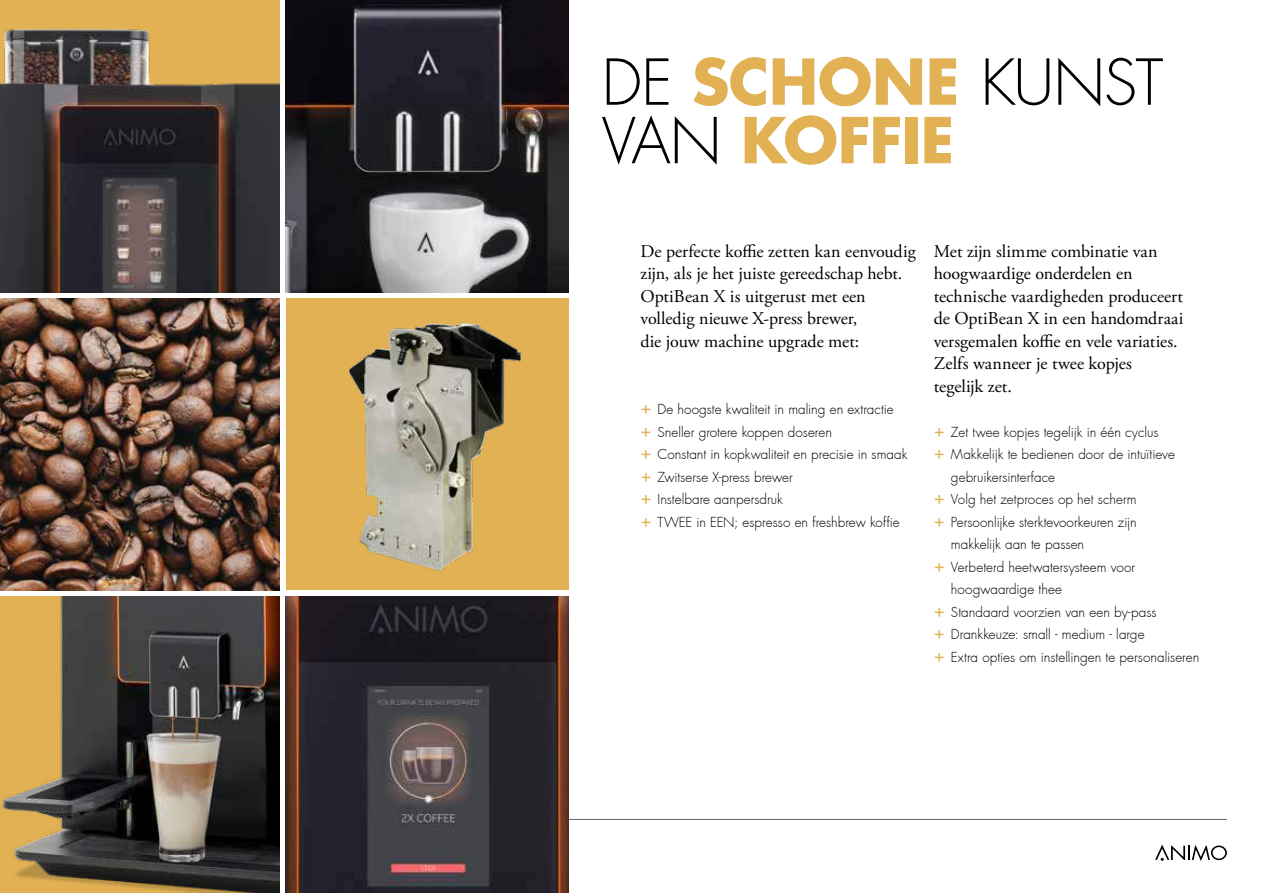
<style>
.page{position:relative;width:1263px;height:893px;background:#fff}
.page>*{position:absolute;margin:0;border:0;box-sizing:border-box;transform-origin:0 0}
.t1{font:300 61.5px "Futura";letter-spacing:-.025em;color:#000}
.t2{font:700 61.5px "Futura Std";letter-spacing:-.025em;color:#e1b154}
.t3{font:18px/22.5px "Adobe Garamond Pro";color:#000}
.t4{font:300 13.5px/22.5px "Futura";letter-spacing:.005em;color:#000}
.s1{font-family:"Futura Std";font-weight:700;color:#e1b154}
.s2{font-family:"Futura";font-weight:300;color:#000}
.s3{font-family:"Futura Std";font-weight:400;font-size:18px;color:#e1b154}
</style>
<div class="page">
<svg style="left:1155px;top:845px;width:72px;height:16px"></svg>
<hr style="left:54px;top:819px;width:1173px;height:1px;background:#000">
<div style="left:252px;top:801px;width:79px;height:54px;background:linear-gradient(to bottom,#fff,#fff)"></div>
<img style="left:0;top:597px;width:279px;height:296px">
<img style="left:1px;top:0;width:278px;height:292px">
<img style="left:1px;top:299px;width:278px;height:291px">
<img style="left:286px;top:597px;width:282px;height:296px">
<img style="left:286px;top:0;width:282px;height:292px">
<img style="left:286px;top:299px;width:282px;height:291px">
<img style="left:0;top:0;width:1px;height:819px">
<img style="left:0;top:447px;width:1px;height:373px">
<h1 class="t1" style="left:602px;top:45px;width:563px">DE <span class="s1">SCHONE</span> KUNST</h1>
<h1 class="t2" style="left:602px;top:99px;width:354px"><span class="s2">VAN</span> KOFFIE</h1>
<h2 class="t3" style="left:640px;top:240px;width:277px">De perfecte koffie zetten kan eenvoudig zijn, als je het juiste gereedschap hebt.<br>OptiBean X is uitgerust met een volledig nieuwe X-press brewer,<br>die jouw machine upgrade met:</h2>
<h2 class="t3" style="left:934px;top:240px;width:251px">Met zijn slimme combinatie van hoogwaardige onderdelen en technische vaardigheden produceert de OptiBean X in een handomdraai versgemalen koffie en vele variaties.<br>Zelfs wanneer je twee kopjes tegelijk zet.</h2>
<p class="t4" style="left:640px;top:398px;width:268px"><span class="s3">+</span> De hoogste kwaliteit in maling en extractie <span class="s3">+</span> Sneller grotere koppen doseren<br><span class="s3">+</span> Constant in kopkwaliteit en precisie in smaak <span class="s3">+</span> Zwitserse X-press brewer<br><span class="s3">+</span> Instelbare aanpersdruk<br><span class="s3">+</span> TWEE in EEN; espresso en freshbrew koffie</p>
<p class="t4" style="left:934px;top:421px;width:226px"><span class="s3">+</span> Zet twee kopjes tegelijk in één cyclus</p>
<p class="t4" style="left:934px;top:443px;width:242px"><span class="s3">+</span> Makkelijk te bedienen door de intuïtieve</p>
<p class="t4" style="left:951px;top:466px;width:105px">gebruikersinterface</p>
<p class="t4" style="left:934px;top:488px;width:204px"><span class="s3">+</span> Volg het zetproces op het scherm</p>
<p class="t4" style="left:934px;top:511px;width:204px"><span class="s3">+</span> Persoonlijke sterktevoorkeuren zijn</p>
<p class="t4" style="left:951px;top:533px;width:135px">makkelijk aan te passen</p>
<p class="t4" style="left:934px;top:556px;width:203px"><span class="s3">+</span> Verbeterd heetwatersysteem voor</p>
<p class="t4" style="left:951px;top:578px;width:112px">hoogwaardige thee</p>
<p class="t4" style="left:934px;top:601px;width:224px"><span class="s3">+</span> Standaard voorzien van een by-pass</p>
<p class="t4" style="left:934px;top:623px;width:212px"><span class="s3">+</span> Drankkeuze: small - medium - large</p>
<p class="t4" style="left:934px;top:646px;width:267px"><span class="s3">+</span> Extra opties om instellingen te personaliseren</p>
</div>
